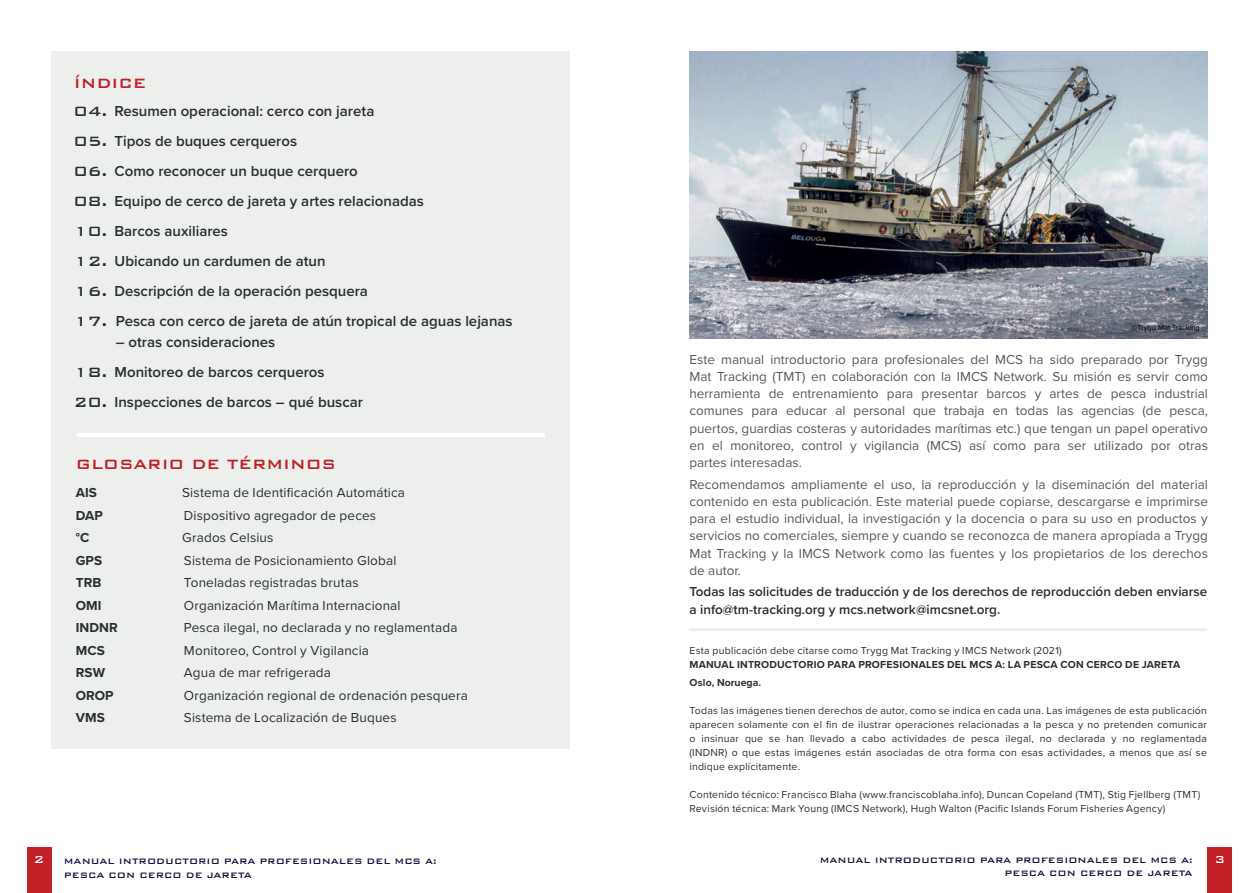
<style>
.page{position:relative;width:1259px;height:893px;background:#fff}
.page>*{position:absolute;margin:0;border:0;box-sizing:border-box;transform-origin:0 0}
.t1{font:500 18px "Bank Gothic BT";color:#c12027}
.t2{font:600 15px "Proxima Nova";color:#2a2e30}
.Paragraph_Style_Body_Copy{font:13.5px/17.2px "Proxima Nova";color:#57585a;text-align:justify}
.Paragraph_Copy{font:13.5px "Proxima Nova";letter-spacing:.01em;color:#2a2e30}
.Paragraph_Copy-2{font:600 13.5px/17.2px "Proxima Nova";color:#2a2e30}
.Paragraph_Copy-3{font:700 13.5px "Proxima Nova";color:#2a2e30}
.t3{font:500 13.5px "Bank Gothic BT";color:#fff}
.Paragraph_Copy-4{font:10.5px/14.1px "Proxima Nova";letter-spacing:.02em;color:#2b2f31;text-align:justify}
.t4{font:500 10.5px/13.5px "Bank Gothic BT";color:#171143}
.Paragraph_Copy-5{font:700 10.5px/17.2px "Proxima Nova";letter-spacing:.02em;color:#2b2f31}
.t5{font:7.5px "Proxima Nova";color:#000}
.s1{font-family:"Bank Gothic BT";font-weight:500;font-size:18px}
.s2{color:#2a2e30}
</style>
<div class="page">
<hr style="left:689px;top:628px;width:518px;height:3px;background:#edefed">
<div style="left:51px;top:51px;width:519px;height:697px;background:#edefed"></div>
<hr style="left:77px;top:433px;width:468px;height:4px;background:#fff">
<div style="left:1208px;top:847px;width:24px;height:46px;background:#c12027"></div>
<div style="left:27px;top:847px;width:24px;height:46px;background:#c12027"></div>
<img style="left:690px;top:52px;width:517px;height:286px">
<h1 class="t1" style="left:74px;top:73px;width:74px">ÍNDICE</h1>
<p class="t2" style="left:74px;top:100px;width:302px"><span class="s1">04.</span> Resumen operacional: cerco con jareta</p>
<p class="t2" style="left:74px;top:130px;width:225px"><span class="s1">05.</span> Tipos de buques cerqueros</p>
<p class="t2" style="left:74px;top:160px;width:285px"><span class="s1">06.</span> Como reconocer un buque cerquero</p>
<p class="t2" style="left:74px;top:190px;width:352px"><span class="s1">08.</span> Equipo de cerco de jareta y artes relacionadas</p>
<p class="t2" style="left:74px;top:220px;width:156px"><span class="s1">10.</span> Barcos auxiliares</p>
<p class="t2" style="left:74px;top:250px;width:253px"><span class="s1">12.</span> Ubicando un cardumen de atun</p>
<p class="t2" style="left:74px;top:280px;width:296px"><span class="s1">16.</span> Descripción de la operación pesquera</p>
<p class="t2" style="left:74px;top:310px;width:440px"><span class="s1">17.</span> Pesca con cerco de jareta de atún tropical de aguas lejanas</p>
<p class="t2" style="left:116px;top:331px;width:161px">– otras consideraciones</p>
<p class="t2" style="left:74px;top:361px;width:252px"><span class="s1">18.</span> Monitoreo de barcos cerqueros</p>
<p class="t2" style="left:74px;top:391px;width:291px"><span class="s1">20.</span> Inspecciones de barcos – qué buscar</p>
<h1 class="t1" style="left:76px;top:454px;width:262px">GLOSARIO DE TÉRMINOS</h1>
<p class="Paragraph_Copy-3" style="left:76px;top:483px;width:23px">AIS</p>
<p class="Paragraph_Copy" style="left:182px;top:483px;width:224px">Sistema de Identificación Automática</p>
<p class="Paragraph_Copy-3" style="left:76px;top:505px;width:28px">DAP</p>
<p class="Paragraph_Copy" style="left:184px;top:505px;width:194px">Dispositivo agregador de peces</p>
<p class="Paragraph_Copy-3" style="left:76px;top:528px;width:15px">°C</p>
<p class="Paragraph_Copy" style="left:182px;top:528px;width:93px">Grados Celsius</p>
<p class="Paragraph_Copy-3" style="left:76px;top:550px;width:28px">GPS</p>
<p class="Paragraph_Copy" style="left:184px;top:550px;width:214px">Sistema de Posicionamiento Global</p>
<p class="Paragraph_Copy-3" style="left:76px;top:573px;width:27px">TRB</p>
<p class="Paragraph_Copy" style="left:184px;top:573px;width:176px">Toneladas registradas brutas</p>
<p class="Paragraph_Copy-3" style="left:76px;top:595px;width:27px">OMI</p>
<p class="Paragraph_Copy" style="left:184px;top:595px;width:218px">Organización Marítima Internacional</p>
<p class="Paragraph_Copy-3" style="left:76px;top:618px;width:43px">INDNR</p>
<p class="Paragraph_Copy" style="left:184px;top:618px;width:275px">Pesca ilegal, no declarada y no reglamentada</p>
<p class="Paragraph_Copy-3" style="left:76px;top:640px;width:30px">MCS</p>
<p class="Paragraph_Copy" style="left:184px;top:640px;width:186px">Monitoreo, Control y Vigilancia</p>
<p class="Paragraph_Copy-3" style="left:76px;top:663px;width:31px">RSW</p>
<p class="Paragraph_Copy" style="left:184px;top:663px;width:149px">Agua de mar refrigerada</p>
<p class="Paragraph_Copy-3" style="left:76px;top:685px;width:39px">OROP</p>
<p class="Paragraph_Copy" style="left:184px;top:685px;width:285px">Organización regional de ordenación pesquera</p>
<p class="Paragraph_Copy-3" style="left:76px;top:708px;width:30px">VMS</p>
<p class="Paragraph_Copy" style="left:184px;top:708px;width:214px">Sistema de Localización de Buques</p>
<p class="t3" style="left:34px;top:852px;width:12px">2</p>
<p class="t4" style="left:64px;top:854px;width:374px">MANUAL INTRODUCTORIO PARA PROFESIONALES DEL MCS A:<br>PESCA CON CERCO DE JARETA</p>
<p class="t5" style="left:1131px;top:322px;width:70px">©Trygg Mat Tracking</p>
<p class="Paragraph_Style_Body_Copy" style="left:689px;top:350px;width:520px">Este manual introductorio para profesionales del MCS ha sido preparado por Trygg Mat Tracking (TMT) en colaboración con la IMCS Network. Su misión es servir como herramienta de entrenamiento para presentar barcos y artes de pesca industrial comunes para educar al personal que trabaja en todas las agencias (de pesca, puertos, guardias costeras y autoridades marítimas etc.) que tengan un papel operativo en el monitoreo, control y vigilancia (MCS) así como para ser utilizado por otras partes interesadas.</p>
<p class="Paragraph_Style_Body_Copy" style="left:689px;top:475px;width:520px">Recomendamos ampliamente el uso, la reproducción y la diseminación del material contenido en esta publicación. Este material puede copiarse, descargarse e imprimirse para el estudio individual, la investigación y la docencia o para su uso en productos y servicios no comerciales, siempre y cuando se reconozca de manera apropiada a Trygg Mat Tracking y la IMCS Network como las fuentes y los propietarios de los derechos de autor.</p>
<p class="Paragraph_Copy-2" style="left:689px;top:583px;width:519px">Todas las solicitudes de traducción y de los derechos de reproducción deben enviarse a info@tm-tracking.org y mcs.network@imcsnet.org.</p>
<p class="Paragraph_Copy-4" style="left:689px;top:643px;width:374px">Esta publicación debe citarse como Trygg Mat Tracking y IMCS Network (2021)</p>
<p class="Paragraph_Copy-5" style="left:689px;top:656px;width:492px">MANUAL INTRODUCTORIO PARA PROFESIONALES DEL MCS A: LA PESCA CON CERCO DE JARETA<br>Oslo, <span class="s2">Noruega</span>.</p>
<p class="Paragraph_Copy-4" style="left:689px;top:703px;width:519px">Todas las imágenes tienen derechos de autor, como se indica en cada una. Las imágenes de esta publicación aparecen solamente con el fin de ilustrar operaciones relacionadas a la pesca y no pretenden comunicar o insinuar que se han llevado a cabo actividades de pesca ilegal, no declarada y no reglamentada (INDNR) o que estas imágenes están asociadas de otra forma con esas actividades, a menos que así se indique explícitamente.</p>
<p class="Paragraph_Copy-4" style="left:689px;top:787px;width:512px">Contenido técnico: Francisco Blaha (www.franciscoblaha.info), Duncan Copeland (TMT), Stig Fjellberg (TMT)</p>
<p class="Paragraph_Copy-4" style="left:689px;top:801px;width:477px">Revisión técnica: Mark Young (IMCS Network), Hugh Walton (Pacific Islands Forum Fisheries Agency)</p>
<p class="t4" style="left:820px;top:853px;width:374px">MANUAL INTRODUCTORIO PARA PROFESIONALES DEL MCS A:</p>
<p class="t3" style="left:1214px;top:852px;width:12px">3</p>
<p class="t4" style="left:1004px;top:866px;width:189px">PESCA CON CERCO DE JARETA</p>
</div>
